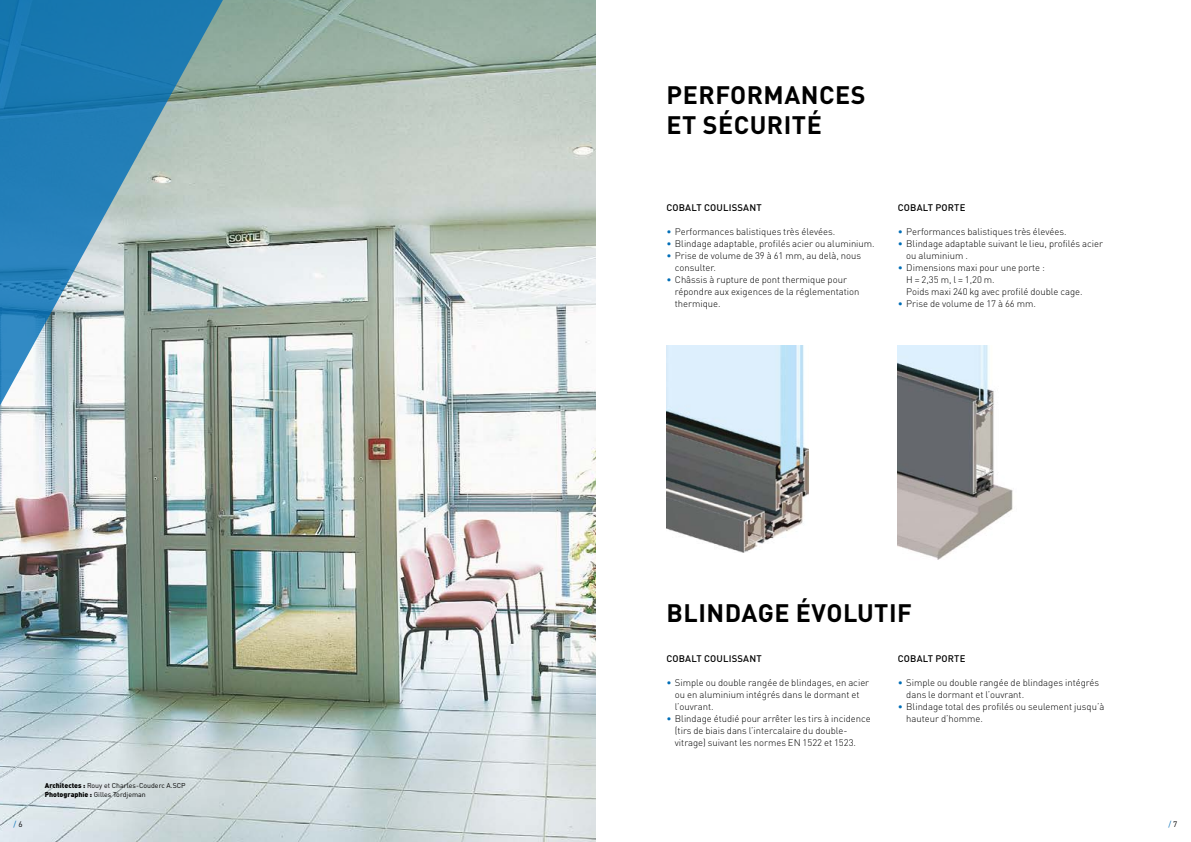
<style>
.page{position:relative;width:1191px;height:842px;background:#fff}
.page>*{position:absolute;margin:0;border:0;box-sizing:border-box;transform-origin:0 0}
.t1{font:700 25px/30px "DIN Pro";letter-spacing:.02em;color:#000}
.t2{font:300 9.5px/12px "DIN Pro";color:#000}
.t3{font:500 9.5px "DIN Pro";letter-spacing:.02em;color:#000}
.t4{font:8px "DIN Pro";color:#006eb7}
.t5{font:7px/9px "DIN Pro";color:#000}
.s1{color:#006eb7}
.s2{font-weight:900}
.s3{color:#000}
</style>
<div class="page">
<img style="left:0;top:0;width:595px;height:842px">
<svg style="left:0;top:0;width:228px;height:421px;background:#6ea1b9"></svg>
<img style="left:666px;top:345px;width:142px;height:207px">
<img style="left:897px;top:345px;width:116px;height:215px">
<h1 class="t1" style="left:666px;top:77px;width:200px">PERFORMANCES<br>ET SÉCURITÉ</h1>
<p class="t3" style="left:666px;top:200px;width:97px">COBALT COULISSANT</p>
<p class="t2" style="left:666px;top:225px;width:170px"><span class="s1">•</span> Performances balistiques très élevées.</p>
<p class="t2" style="left:666px;top:237px;width:210px"><span class="s1">•</span> Blindage adaptable, profilés acier ou aluminium.</p>
<p class="t2" style="left:675px;top:249px;width:188px;text-indent:-9px"><span class="s1">•</span> Prise de volume de 39 à 61 mm, au delà, nous consulter.</p>
<p class="t2" style="left:675px;top:273px;width:186px;text-indent:-9px"><span class="s1">•</span> Châssis à rupture de pont thermique pour répondre aux exigences de la réglementation thermique.</p>
<p class="t3" style="left:898px;top:200px;width:69px">COBALT PORTE</p>
<p class="t2" style="left:897px;top:225px;width:170px"><span class="s1">•</span> Performances balistiques très élevées.</p>
<p class="t2" style="left:906px;top:237px;width:198px;text-indent:-9px"><span class="s1">•</span> Blindage adaptable suivant le lieu, profilés acier ou aluminium .</p>
<p class="t2" style="left:906px;top:261px;width:178px;text-indent:-9px"><span class="s1">•</span> Dimensions maxi pour une porte :<br>H = 2,35 m, l = 1,20 m.<br>Poids maxi 240 kg avec profilé double cage.</p>
<p class="t2" style="left:897px;top:297px;width:140px"><span class="s1">•</span> Prise de volume de 17 à 66 mm.</p>
<p class="t5" style="left:45px;top:780px;width:142px"><span class="s2">Architectes :</span> Rouy et Charles-Couderc A.SCP<br><span class="s2">Photographie :</span> Gilles Tordjeman</p>
<h1 class="t1" style="left:666px;top:595px;width:247px">BLINDAGE ÉVOLUTIF</h1>
<p class="t3" style="left:666px;top:651px;width:97px">COBALT COULISSANT</p>
<p class="t2" style="left:675px;top:676px;width:196px;text-indent:-9px"><span class="s1">•</span> Simple ou double rangée de blindages, en acier ou en aluminium intégrés dans le dormant et l’ouvrant.</p>
<p class="t2" style="left:675px;top:712px;width:197px;text-indent:-9px"><span class="s1">•</span> Blindage étudié pour arrêter les tirs à incidence (tirs de biais dans l’intercalaire du double&shy;vitrage) suivant les normes EN 1522 et 1523.</p>
<p class="t3" style="left:898px;top:651px;width:69px">COBALT PORTE</p>
<p class="t2" style="left:906px;top:676px;width:194px;text-indent:-9px"><span class="s1">•</span> Simple ou double rangée de blindages intégrés dans le dormant et l’ouvrant.</p>
<p class="t2" style="left:906px;top:700px;width:200px;text-indent:-9px"><span class="s1">•</span> Blindage total des profilés ou seulement jusqu’à hauteur d’homme.</p>
<p class="t4" style="left:13px;top:818px;width:11px">/ <span class="s3">6</span></p>
<p class="t4" style="left:1168px;top:818px;width:11px">/ <span class="s3">7</span></p>
</div>
